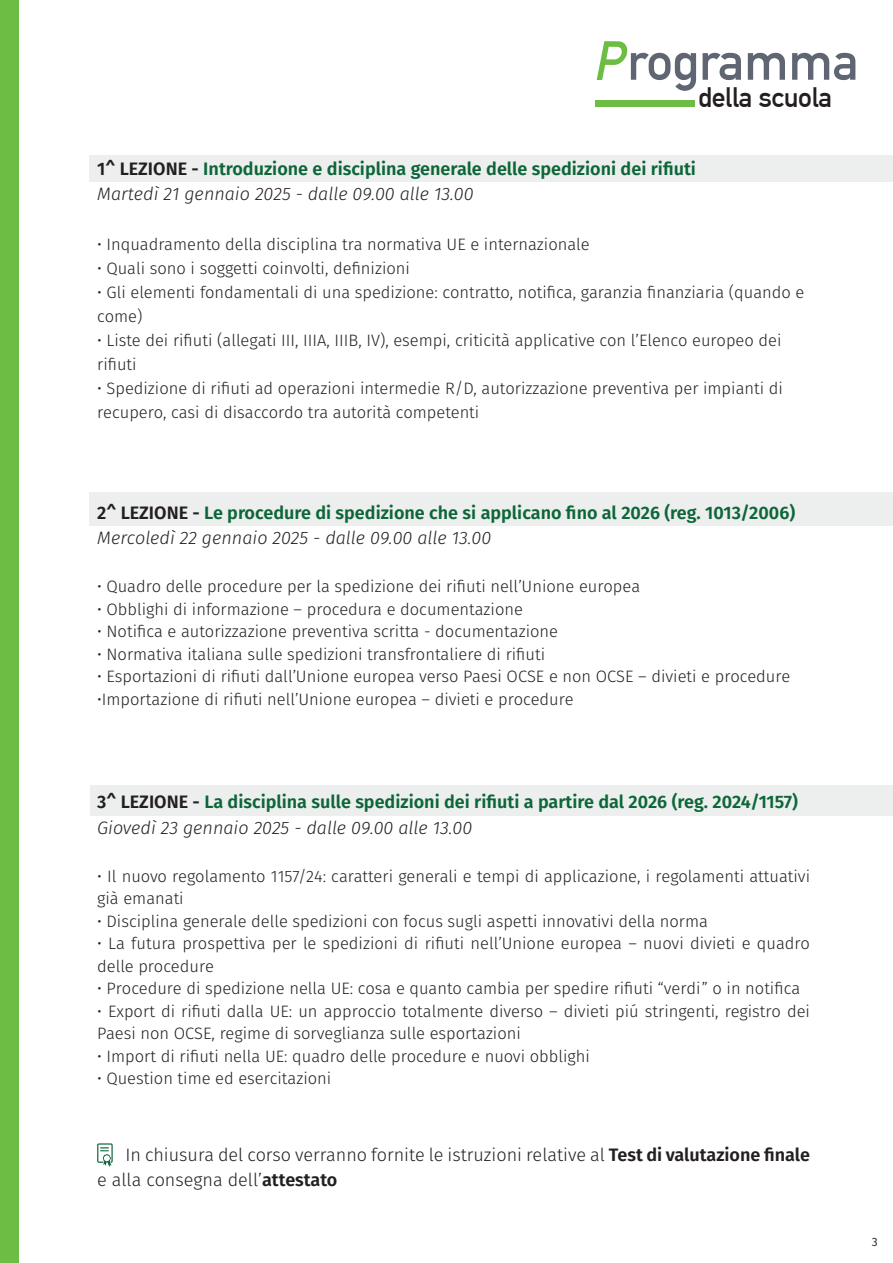
<style>
.page{position:relative;width:893px;height:1263px;background:#fff}
.page>*{position:absolute;margin:0;border:0;box-sizing:border-box;transform-origin:0 0}
.t1{font:52.5px "DIN Mittelschrift Std";letter-spacing:-.01em;color:#606573}
.t2{font:27.6px "DIN Mittelschrift Std";letter-spacing:-.01em;color:#231f20}
.t3{font:600 18px/25.5px "Fira Sans";color:#0c6638}
.t4{font:300 18px/25.5px "Fira Sans";color:#231f20}
.t5{font:300 16.5px/24px "Fira Sans";color:#231f20}
.t6{font:12px "Fira Sans";color:#231f20}
.s1{font-style:italic;font-size:54.6px;color:#6dbd44}
.s2{color:#231f20}
.s3{font-weight:300;font-style:italic;color:#231f20}
.s4{font-weight:600}
</style>
<div class="page">
<div style="left:90px;top:785px;width:803px;height:30px;background:#edeeee"></div>
<div style="left:90px;top:492px;width:803px;height:34px;background:#edeeee"></div>
<div style="left:90px;top:155px;width:803px;height:27px;background:#edeeee"></div>
<div style="left:0;top:0;width:18px;height:1263px;background:#6dbd44"></div>
<div style="left:595px;top:100px;width:99px;height:7px;background:#6dbd44"></div>
<svg style="left:97px;top:1143px;width:16px;height:24px"></svg>
<h1 class="t1" style="left:593px;top:30px;width:267px"><span class="s1">P</span>rogramma</h1>
<h2 class="t2" style="left:698px;top:81px;width:136px">della scuola</h2>
<p class="t3" style="left:97px;top:155px;width:600px"><span class="s2">1^ LEZIONE -</span> Introduzione e disciplina generale delle spedizioni dei rifiuti<br><span class="s3">Martedì 21 gennaio 2025 - dalle 09.00 alle 13.00</span></p>
<p class="t5" style="left:97px;top:232px;width:494px">• Inquadramento della disciplina tra normativa UE e internazionale</p>
<p class="t5" style="left:97px;top:256px;width:314px">• Quali sono i soggetti coinvolti, definizioni</p>
<p class="t5" style="left:97px;top:280px;width:709px">• Gli elementi fondamentali di una spedizione: contratto, notifica, garanzia finanziaria (quando e come)</p>
<p class="t5" style="left:97px;top:328px;width:686px">• Liste dei rifiuti (allegati III, IIIA, IIIB, IV), esempi, criticità applicative con l’Elenco europeo dei rifiuti</p>
<p class="t5" style="left:97px;top:376px;width:687px">• Spedizione di rifiuti ad operazioni intermedie R/D, autorizzazione preventiva per impianti di recupero, casi di disaccordo tra autorità competenti</p>
<p class="t3" style="left:97px;top:498px;width:699px"><span class="s2">2^ LEZIONE -</span> Le procedure di spedizione che si applicano fino al 2026 (reg. 1013/2006)<br><span class="s3">Mercoledì 22 gennaio 2025 - dalle 09.00 alle 13.00</span></p>
<p class="t5" style="left:97px;top:574px;width:544px">• Quadro delle procedure per la spedizione dei rifiuti nell’Unione europea</p>
<p class="t5" style="left:97px;top:597px;width:427px">• Obblighi di informazione – procedura e documentazione</p>
<p class="t5" style="left:97px;top:619px;width:462px">• Notifica e autorizzazione preventiva scritta - documentazione</p>
<p class="t5" style="left:97px;top:642px;width:450px">• Normativa italiana sulle spedizioni transfrontaliere di rifiuti</p>
<p class="t5" style="left:97px;top:664px;width:695px">• Esportazioni di rifiuti dall’Unione europea verso Paesi OCSE e non OCSE – divieti e procedure</p>
<p class="t5" style="left:97px;top:687px;width:478px">•Importazione di rifiuti nell’Unione europea – divieti e procedure</p>
<p class="t3" style="left:97px;top:788px;width:702px"><span class="s2">3^ LEZIONE -</span> La disciplina sulle spedizioni dei rifiuti a partire dal 2026 (reg. 2024/1157)<br><span class="s3">Giovedì 23 gennaio 2025 - dalle 09.00 alle 13.00</span></p>
<p class="t5" style="left:97px;top:864px;width:714px;line-height:22.5px">• Il nuovo regolamento 1157/24: caratteri generali e tempi di applicazione, i regolamenti attuativi già emanati</p>
<p class="t5" style="left:97px;top:909px;width:612px">• Disciplina generale delle spedizioni con focus sugli aspetti innovativi della norma</p>
<p class="t5" style="left:97px;top:932px;width:714px;line-height:22.5px">• La futura prospettiva per le spedizioni di rifiuti nell’Unione europea – nuovi divieti e quadro delle procedure</p>
<p class="t5" style="left:97px;top:976px;width:705px">• Procedure di spedizione nella UE: cosa e quanto cambia per spedire rifiuti “verdi” o in notifica</p>
<p class="t5" style="left:97px;top:999px;width:714px;line-height:22.5px">• Export di rifiuti dalla UE: un approccio totalmente diverso – divieti piú stringenti, registro dei<br>Paesi non OCSE, regime di sorveglianza sulle esportazioni</p>
<p class="t5" style="left:97px;top:1044px;width:494px">• Import di rifiuti nella UE: quadro delle procedure e nuovi obblighi</p>
<p class="t5" style="left:97px;top:1066px;width:236px">• Question time ed esercitazioni</p>
<p class="t4" style="left:97px;top:1141px;width:714px;text-indent:28px">In chiusura del corso verranno fornite le istruzioni relative al <span class="s4">Test di valutazione finale </span>e alla consegna dell’<span class="s4">attestato</span></p>
<p class="t6" style="left:872px;top:1233px;width:7px">3</p>
</div>
